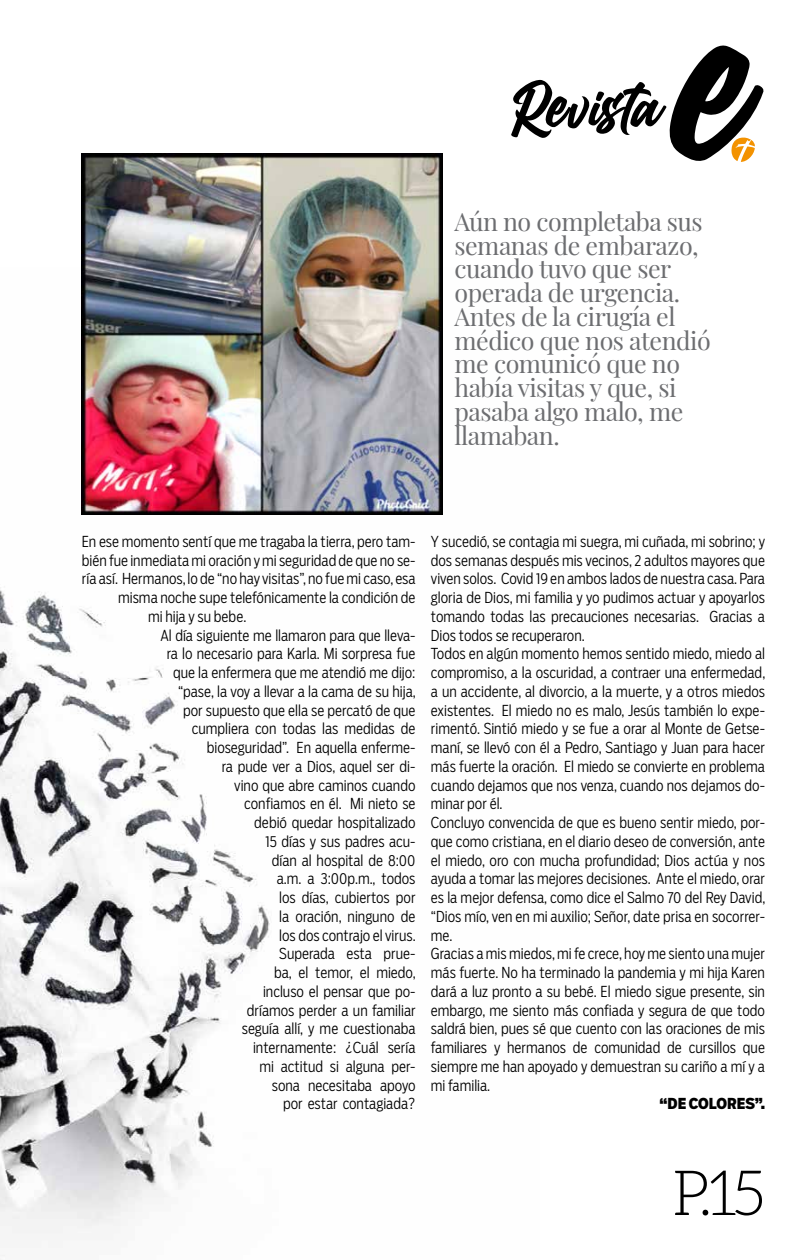
<style>
.page{position:relative;width:810px;height:1260px;background:#fff}
.page>*{position:absolute;margin:0;border:0;box-sizing:border-box;transform-origin:0 0}
.t1{font:300 62.5px "Aleo";color:#000}
.t2{font:25px/23.8px "Playfair Display";letter-spacing:-.02em;color:#6d6e71}
.t3{font:300 15px/18.8px "Salvo Sans Cond";color:#000}
.t4{font:900 15px "Salvo Sans Cond";color:#000}
</style>
<div class="page">
<img style="left:0;top:268px;width:443px;height:992px">
<svg style="left:511px;top:45px;width:253px;height:117px"></svg>
<img style="left:82px;top:153px;width:361px;height:361px">
<h2 class="t2" style="left:455px;top:207px;width:258px">Aún no completaba sus semanas de embarazo, cuando tuvo que ser operada de urgencia.<br>Antes de la cirugía el médico que nos atendió me comunicó que no había visitas y que, si pasaba algo malo, me llamaban.</h2>
<p class="t3" style="left:82px;top:532px;width:335px">En ese momento sentí que me tragaba la tierra, pero tam-</p>
<p class="t3" style="left:82px;top:551px;width:335px">bién fue inmediata mi oración y mi seguridad de que no se-</p>
<p class="t3" style="left:82px;top:569px;width:335px">ría así. Hermanos, lo de “no hay visitas”, no fue mi caso, esa</p>
<p class="t3" style="left:118px;top:588px;width:299px">misma noche supe telefónicamente la condición de</p>
<p class="t3" style="left:148px;top:607px;width:100px">mi hija y su bebe.</p>
<p class="t3" style="left:161px;top:626px;width:256px">Al día siguiente me llamaron para que lleva-</p>
<p class="t3" style="left:167px;top:644px;width:250px">ra lo necesario para Karla. Mi sorpresa fue</p>
<p class="t3" style="left:173px;top:663px;width:244px">que la enfermera que me atendió me dijo:</p>
<p class="t3" style="left:178px;top:682px;width:239px">“pase, la voy a llevar a la cama de su hija,</p>
<p class="t3" style="left:183px;top:701px;width:234px">por supuesto que ella se percató de que</p>
<p class="t3" style="left:192px;top:719px;width:225px">cumpliera con todas las medidas de</p>
<p class="t3" style="left:207px;top:738px;width:210px">bioseguridad”. En aquella enferme-</p>
<p class="t3" style="left:222px;top:757px;width:195px">ra pude ver a Dios, aquel ser di-</p>
<p class="t3" style="left:234px;top:776px;width:183px">vino que abre caminos cuando</p>
<p class="t3" style="left:244px;top:794px;width:173px">confiamos en él. Mi nieto se</p>
<p class="t3" style="left:254px;top:813px;width:163px">debió quedar hospitalizado</p>
<p class="t3" style="left:266px;top:832px;width:151px">15 días y sus padres acu-</p>
<p class="t3" style="left:272px;top:851px;width:145px">dían al hospital de 8:00</p>
<p class="t3" style="left:277px;top:869px;width:140px">a.m. a 3:00p.m., todos</p>
<p class="t3" style="left:279px;top:888px;width:138px">los días, cubiertos por</p>
<p class="t3" style="left:279px;top:907px;width:138px">la oración, ninguno de</p>
<p class="t3" style="left:279px;top:926px;width:138px">los dos contrajo el virus.</p>
<p class="t3" style="left:279px;top:944px;width:138px">Superada esta prue-</p>
<p class="t3" style="left:274px;top:963px;width:143px">ba, el temor, el miedo,</p>
<p class="t3" style="left:263px;top:982px;width:154px">incluso el pensar que po-</p>
<p class="t3" style="left:247px;top:1001px;width:170px">dríamos perder a un familiar</p>
<p class="t3" style="left:242px;top:1019px;width:175px">seguía allí, y me cuestionaba</p>
<p class="t3" style="left:253px;top:1038px;width:164px">internamente: ¿Cuál sería</p>
<p class="t3" style="left:259px;top:1057px;width:158px">mi actitud si alguna per-</p>
<p class="t3" style="left:272px;top:1076px;width:145px">sona necesitaba apoyo</p>
<p class="t3" style="left:283px;top:1094px;width:134px">por estar contagiada?</p>
<p class="t3" style="left:431px;top:532px;width:336px">Y sucedió, se contagia mi suegra, mi cuñada, mi sobrino; y dos semanas después mis vecinos, 2 adultos mayores que viven solos. Covid 19 en ambos lados de nuestra casa. Para gloria de Dios, mi familia y yo pudimos actuar y apoyarlos tomando todas las precauciones necesarias. Gracias a Dios todos se recuperaron.<br>Todos en algún momento hemos sentido miedo, miedo al compromiso, a la oscuridad, a contraer una enfermedad, a un accidente, al divorcio, a la muerte, y a otros miedos existentes. El miedo no es malo, Jesús también lo expe&shy;rimentó. Sintió miedo y se fue a orar al Monte de Getse&shy;maní, se llevó con él a Pedro, Santiago y Juan para hacer más fuerte la oración. El miedo se convierte en problema cuando dejamos que nos venza, cuando nos dejamos do&shy;minar por él.<br>Concluyo convencida de que es bueno sentir miedo, por&shy;que como cristiana, en el diario deseo de conversión, ante el miedo, oro con mucha profundidad; Dios actúa y nos ayuda a tomar las mejores decisiones. Ante el miedo, orar es la mejor defensa, como dice el Salmo 70 del Rey David, “Dios mío, ven en mi auxilio; Señor, date prisa en socorrer&shy;me.<br>Gracias a mis miedos, mi fe crece, hoy me siento una mujer más fuerte. No ha terminado la pandemia y mi hija Karen dará a luz pronto a su bebé. El miedo sigue presente, sin embargo, me siento más confiada y segura de que todo saldrá bien, pues sé que cuento con las oraciones de mis familiares y hermanos de comunidad de cursillos que siempre me han apoyado y demuestran su cariño a mí y a mi familia.</p>
<p class="t4" style="left:660px;top:1094px;width:107px">“DE COLORES”.</p>
<h1 class="t1" style="left:672px;top:1159px;width:95px">P.15</h1>
</div>
